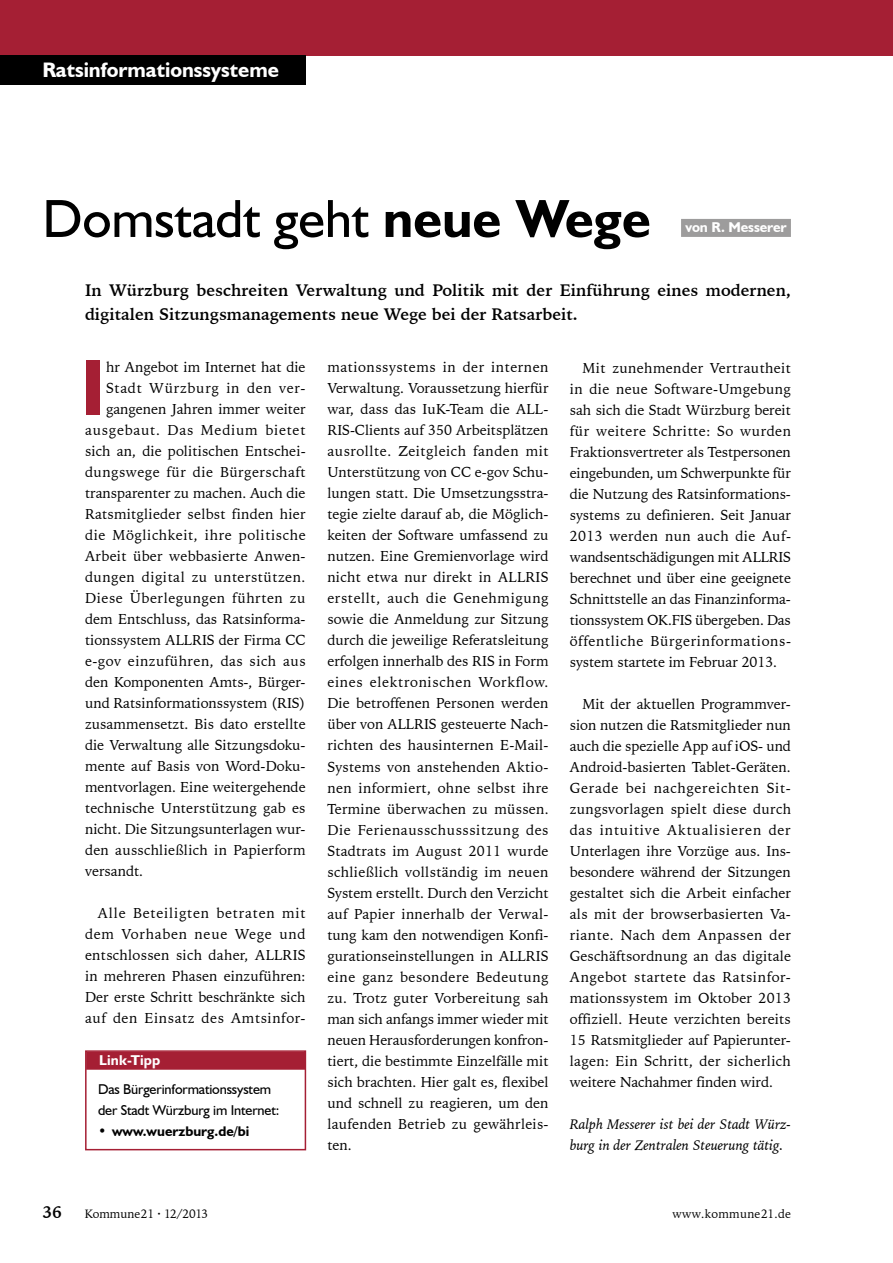
<style>
.page{position:relative;width:893px;height:1263px;background:#fff}
.page>*{position:absolute;margin:0;border:0;box-sizing:border-box;transform-origin:0 0}
.t1{font:700 79.2px "Humanist 521 BT";color:#a51f34}
.t2{font:54px "Humanist 521 BT";color:#000}
.t3{font:700 21px "Humanist 521 BT";color:#fff}
.t4{font:700 16.5px/24px "Iowan Old Style BT";color:#000}
.t5{font:14.25px/21px "Iowan Old Style BT";letter-spacing:.005em;color:#000;text-align:justify}
.t6{font:14.25px "Iowan Old Style BT";letter-spacing:.035em;color:#000}
.t7{font:italic 14.25px/21px "Iowan Old Style BT";letter-spacing:-.005em;color:#000}
.t8{font:14.25px "Iowan Old Style BT";letter-spacing:.04em;color:#000}
.t9{font:14.25px/21px "Humanist 521 BT";letter-spacing:-.01em;color:#000}
.t10{font:14.25px "Iowan Old Style BT";letter-spacing:.055em;color:#000}
.t11{font:14.25px "Iowan Old Style BT";letter-spacing:.05em;color:#000}
.t12{font:700 14.25px "Humanist 521 BT";letter-spacing:-.01em;color:#fff}
.t13{font:700 14.25px "Humanist 521 BT";letter-spacing:.01em;color:#fff}
.t14{font:700 13.95px "Humanist 521 BT";color:#000}
.t15{font:12px "Iowan Old Style BT";color:#000}
.t16{font:12px "Iowan Old Style BT";letter-spacing:.02em;color:#000}
.s1{font-weight:700}
.s2{font-weight:400;font-size:14.25px}
</style>
<div class="page">
<div style="left:0;top:0;width:893px;height:55px;background:#a51f34"></div>
<div style="left:0;top:55px;width:306px;height:30px;background:#000"></div>
<div style="left:681px;top:219px;width:110px;height:18px;background:#9d9c9c"></div>
<div style="left:86px;top:1052px;width:219px;height:18px;background:#a51f34"></div>
<div style="left:85px;top:1050px;width:221px;height:100px;border:2px solid #a51f34"></div>
<h3 class="t3" style="left:43px;top:57px;width:238px">Ratsinformationssysteme</h3>
<h2 class="t2" style="left:43px;top:185px;width:610px">Domstadt geht <span class="s1">neue Wege</span></h2>
<p class="t12" style="left:685px;top:218px;width:103px">von R. Messerer</p>
<p class="t4" style="left:85px;top:278px;width:707px">In Würzburg beschreiten Verwaltung und Politik mit der Einführung eines modernen, digitalen Sitzungsmanagements neue Wege bei der Ratsarbeit.</p>
<p class="t5" style="left:106px;top:357px;width:201px">hr Angebot im Internet hat die</p>
<p class="t11" style="left:106px;top:379px;width:201px">Stadt Würzburg in den ver-</p>
<p class="t5" style="left:106px;top:399px;width:201px">gangenen Jahren immer weiter</p>
<p class="t10" style="left:85px;top:421px;width:222px">ausgebaut. Das Medium bietet</p>
<p class="t5" style="left:85px;top:441px;width:222px">sich an, die politischen Entschei-</p>
<p class="t6" style="left:85px;top:463px;width:222px">dungswege für die Bürgerschaft</p>
<p class="t5" style="left:85px;top:483px;width:222px">transparenter zu machen. Auch die</p>
<p class="t5" style="left:85px;top:504px;width:222px">Ratsmitglieder selbst finden hier</p>
<p class="t8" style="left:85px;top:526px;width:222px">die Möglichkeit, ihre politische</p>
<p class="t5" style="left:85px;top:546px;width:222px">Arbeit über webbasierte Anwen-</p>
<p class="t6" style="left:85px;top:568px;width:222px">dungen digital zu unterstützen.</p>
<p class="t8" style="left:85px;top:589px;width:222px">Diese Überlegungen führten zu</p>
<p class="t5" style="left:85px;top:609px;width:222px">dem Entschluss, das Ratsinforma-</p>
<p class="t5" style="left:85px;top:630px;width:222px">tionssystem ALLRIS der Firma CC</p>
<p class="t6" style="left:85px;top:652px;width:222px">e-gov einzuführen, das sich aus</p>
<p class="t5" style="left:85px;top:672px;width:222px">den Komponenten Amts-, Bürger-</p>
<p class="t5" style="left:85px;top:693px;width:222px">und Ratsinformationssystem (RIS)</p>
<p class="t5" style="left:85px;top:714px;width:222px">zusammensetzt. Bis dato erstellte</p>
<p class="t5" style="left:85px;top:735px;width:222px">die Verwaltung alle Sitzungsdoku-</p>
<p class="t5" style="left:85px;top:756px;width:222px">mente auf Basis von Word-Doku-</p>
<p class="t5" style="left:85px;top:777px;width:222px">mentvorlagen. Eine weitergehende</p>
<p class="t5" style="left:85px;top:798px;width:222px">technische Unterstützung gab es</p>
<p class="t5" style="left:85px;top:819px;width:222px">nicht. Die Sitzungsunterlagen wur-</p>
<p class="t5" style="left:85px;top:840px;width:222px">den ausschließlich in Papierform</p>
<p class="t5" style="left:85px;top:861px;width:60px">versandt.</p>
<p class="t5" style="left:85px;top:903px;width:222px;text-indent:13px">Alle Beteiligten betraten mit dem Vorhaben neue Wege und entschlossen sich daher, ALLRIS in mehreren Phasen einzuführen:<br>Der erste Schritt beschränkte sich auf den Einsatz des Amtsinfor-</p>
<h1 class="t1" style="left:80px;top:338px;width:27px">I</h1>
<p class="t5" style="left:327px;top:357px;width:223px">mationssystems in der internen Verwaltung. Voraussetzung hierfür war, dass das IuK-Team die ALL-RIS-Clients auf 350 Arbeitsplätzen ausrollte. Zeitgleich fanden mit Unterstützung von CC e-gov Schu&shy;lungen statt. Die Umsetzungsstra&shy;tegie zielte darauf ab, die Möglich&shy;keiten der Software umfassend zu nutzen. Eine Gremienvorlage wird nicht etwa nur direkt in ALLRIS erstellt, auch die Genehmigung sowie die Anmeldung zur Sitzung durch die jeweilige Referatsleitung erfolgen innerhalb des RIS in Form eines elektronischen Workflow.<br>Die betroffenen Personen werden über von ALLRIS gesteuerte Nach&shy;richten des hausinternen E-Mail-Systems von anstehenden Aktio&shy;nen informiert, ohne selbst ihre Termine überwachen zu müssen.<br>Die Ferienausschusssitzung des Stadtrats im August 2011 wurde schließlich vollständig im neuen System erstellt. Durch den Verzicht auf Papier innerhalb der Verwal&shy;tung kam den notwendigen Konfi&shy;gurationseinstellungen in ALLRIS eine ganz besondere Bedeutung zu. Trotz guter Vorbereitung sah man sich anfangs immer wieder mit neuen Herausforderungen konfron&shy;tiert, die bestimmte Einzelfälle mit sich brachten. Hier galt es, flexibel und schnell zu reagieren, um den laufenden Betrieb zu gewährleis&shy;ten.</p>
<p class="t5" style="left:570px;top:357px;width:223px;text-indent:13px">Mit zunehmender Vertrautheit in die neue Software-Umgebung sah sich die Stadt Würzburg bereit für weitere Schritte: So wurden Fraktionsvertreter als Testpersonen eingebunden, um Schwerpunkte für die Nutzung des Ratsinformations&shy;systems zu definieren. Seit Januar 2013 werden nun auch die Auf&shy;wandsentschädigungen mit ALLRIS berechnet und über eine geeignete Schnittstelle an das Finanzinforma&shy;tionssystem OK.FIS übergeben. Das öffentliche Bürgerinformations&shy;system startete im Februar 2013.</p>
<p class="t5" style="left:570px;top:693px;width:223px;text-indent:13px">Mit der aktuellen Programmver&shy;sion nutzen die Ratsmitglieder nun auch die spezielle App auf iOS- und Android-basierten Tablet-Geräten.<br>Gerade bei nachgereichten Sit&shy;zungsvorlagen spielt diese durch das intuitive Aktualisieren der Unterlagen ihre Vorzüge aus. Ins&shy;besondere während der Sitzungen gestaltet sich die Arbeit einfacher als mit der browserbasierten Va&shy;riante. Nach dem Anpassen der Geschäftsordnung an das digitale Angebot startete das Ratsinfor&shy;mationssystem im Oktober 2013 offiziell. Heute verzichten bereits 15 Ratsmitglieder auf Papierunter&shy;lagen: Ein Schritt, der sicherlich weitere Nachahmer finden wird.</p>
<p class="t7" style="left:570px;top:1113px;width:223px">Ralph Messerer ist bei der Stadt Würz&shy;burg in der Zentralen Steuerung tätig.</p>
<p class="t13" style="left:99px;top:1051px;width:63px">Link-Tipp</p>
<p class="t9" style="left:98px;top:1078px;width:183px">Das Bürgerinformationssystem der Stadt Würzburg im Internet:</p>
<p class="t14" style="left:98px;top:1122px;width:153px"><span class="s2">•</span> www.wuerzburg.de/bi</p>
<p class="t4" style="left:43px;top:1200px;width:21px">36</p>
<p class="t15" style="left:85px;top:1206px;width:125px">Kommune21 · 12/2013</p>
<p class="t16" style="left:673px;top:1206px;width:120px">www.kommune21.de</p>
</div>
